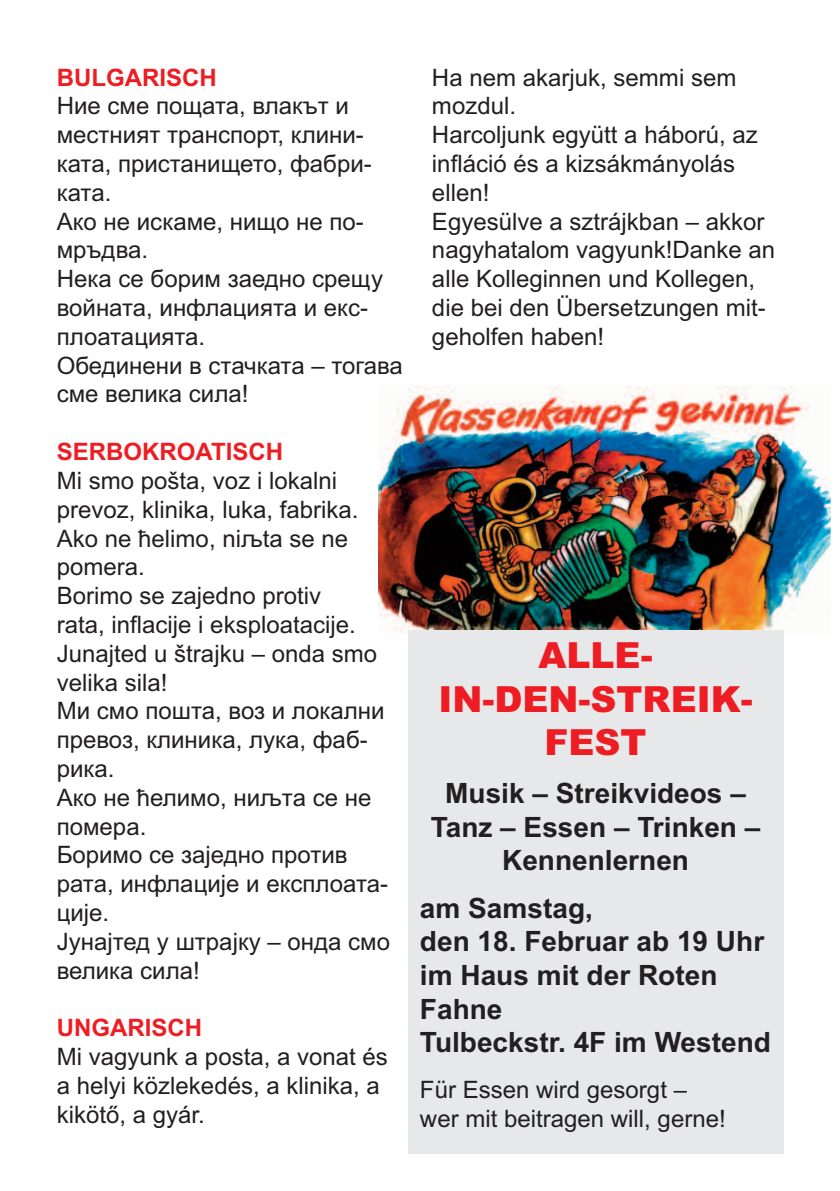
<style>
.page{position:relative;width:840px;height:1191px;background:#fff}
.page>*{position:absolute;margin:0;border:0;box-sizing:border-box;transform-origin:0 0}
.t1{font:900 36px/43.2px "Arial";color:#ee1d23;text-align:center}
.t2{font:700 28px/33.6px "Arial";color:#231f20;text-align:center}
.t3{font:24px/28.8px "Arial";color:#231f20}
.t4{font:700 24px "Arial";color:#ee1d23}
</style>
<div class="page">
<img style="left:378px;top:386px;width:452px;height:246px">
<div style="left:408px;top:630px;width:374px;height:523px;background:#e7e8e9"></div>
<p class="t4" style="left:57px;top:63px;width:161px">BULGARISCH</p>
<p class="t3" style="left:57px;top:92px;width:347px">Ние сме пощата, влакът и местният транспорт, клини&shy;ката, пристанището, фабри&shy;ката.<br>Ако не искаме, нищо не по&shy;мръдва.<br>Нека се борим заедно срещу войната, инфлацията и екс&shy;плоатацията.<br>Обединени в стачката – тогава сме велика сила!</p>
<p class="t4" style="left:57px;top:438px;width:228px">SERBOKROATISCH</p>
<p class="t3" style="left:57px;top:466px;width:335px">Mi smo pošta, voz i lokalni prevoz, klinika, luka, fabrika.<br>Ako ne ћelimo, niљta se ne pomera.<br>Borimo se zajedno protiv<br>rata, inflacije i eksploatacije.<br>Junajted u štrajku – onda smo velika sila!<br>Ми смо пошта, воз и локални превоз, клиника, лука, фаб&shy;рика.<br>Ако не ћелимо, ниљта се не помера.<br>Боримо се заједно против рата, инфлације и експлоата&shy;ције.<br>Јунајтед у штрајку – онда смо велика сила!</p>
<p class="t4" style="left:57px;top:1014px;width:147px">UNGARISCH</p>
<p class="t3" style="left:57px;top:1042px;width:332px">Mi vagyunk a posta, a vonat és a helyi közlekedés, a klinika, a kikötő, a gyár.</p>
<p class="t3" style="left:432px;top:63px;width:344px">Ha nem akarjuk, semmi sem mozdul.<br>Harcoljunk együtt a háború, az infláció és a kizsákmányolás ellen!<br>Egyesülve a sztrájkban – akkor nagyhatalom vagyunk!Danke an alle Kolleginnen und Kollegen, die bei den Übersetzungen mit&shy;geholfen haben!</p>
<h1 class="t1" style="left:438px;top:634px;width:315px">ALLE-<br>IN-DEN-STREIK-<br>FEST</h1>
<p class="t2" style="left:430px;top:776px;width:331px">Musik – Streikvideos –<br>Tanz – Essen – Trinken –<br>Kennenlernen</p>
<p class="t2" style="left:420px;top:891px;width:352px;text-align:left">am Samstag,<br>den 18. Februar ab 19 Uhr im Haus mit der Roten<br>Fahne<br>Tulbeckstr. 4F im Westend</p>
<p class="t3" style="left:420px;top:1075px;width:307px">Für Essen wird gesorgt – wer mit beitragen will, gerne!</p>
</div>
